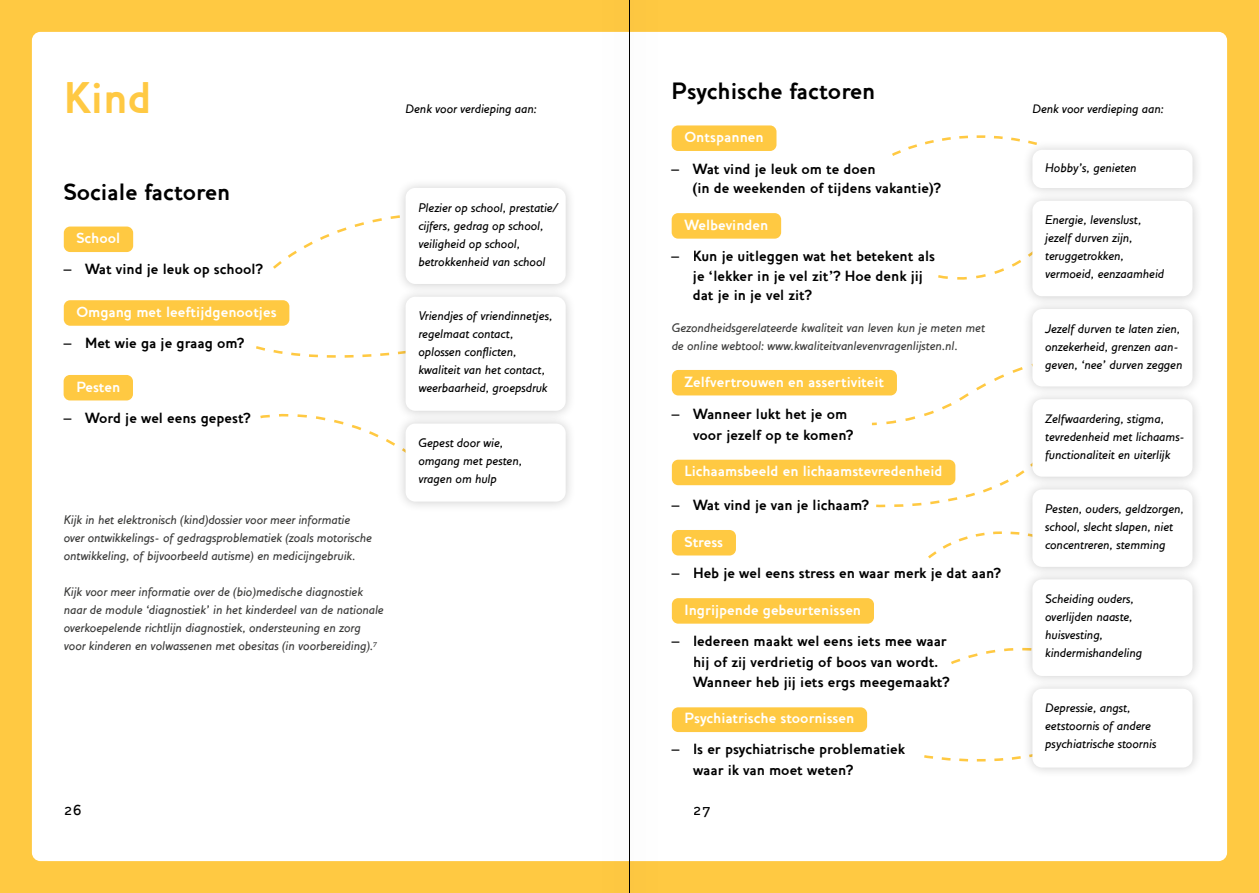
<style>
.page{position:relative;width:1259px;height:893px;background:#fff}
.page>*{position:absolute;margin:0;border:0;box-sizing:border-box;transform-origin:0 0}
.t1{font:700 45px "Houschka Alt";color:#ffc943}
.t2{font:700 24px "Houschka Alt";color:#000}
.t3{font:700 15px/20.5px "Houschka Alt";color:#000}
.t4{font:700 15px "Houschka Alt";color:#fff}
.t5{font:500 15px "Houschka Alt";color:#000}
.t6{font:italic 500 12.75px/18px "Houschka Alt";color:#000}
.t7{font:italic 500 12.75px/18px "Houschka Alt";color:#3c3c3b}
</style>
<div class="page">
<div style="left:0;top:0;width:629px;height:893px;background:#ffc942"></div>
<div style="left:630px;top:0;width:629px;height:893px;background:#ffc942"></div>
<div style="left:32px;top:32px;width:1195px;height:829px;background:#fff;border-radius:9px"></div>
<div style="left:64px;top:300px;width:225px;height:26px;background:#ffc942;border-radius:6px"></div>
<div style="left:672px;top:530px;width:64px;height:25px;background:#ffc942;border-radius:6px"></div>
<div style="left:64px;top:375px;width:69px;height:25px;background:#ffc942;border-radius:6px"></div>
<div style="left:672px;top:598px;width:202px;height:26px;background:#ffc942;border-radius:6px"></div>
<div style="left:671px;top:125px;width:105px;height:26px;background:#ffc942;border-radius:6px"></div>
<div style="left:672px;top:707px;width:195px;height:25px;background:#ffc942;border-radius:6px"></div>
<div style="left:671px;top:213px;width:110px;height:26px;background:#ffc942;border-radius:6px"></div>
<div style="left:672px;top:370px;width:225px;height:25px;background:#ffc942;border-radius:6px"></div>
<div style="left:64px;top:227px;width:69px;height:25px;background:#ffc942;border-radius:6px"></div>
<div style="left:672px;top:460px;width:283px;height:25px;background:#ffc942;border-radius:6px"></div>
<svg style="left:273px;top:215px;width:122px;height:54px"></svg>
<svg style="left:256px;top:346px;width:134px;height:12px"></svg>
<svg style="left:260px;top:413px;width:135px;height:33px"></svg>
<svg style="left:892px;top:135px;width:128px;height:21px"></svg>
<svg style="left:924px;top:755px;width:97px;height:7px"></svg>
<svg style="left:928px;top:531px;width:92px;height:28px"></svg>
<svg style="left:869px;top:367px;width:153px;height:59px"></svg>
<svg style="left:938px;top:260px;width:83px;height:20px"></svg>
<svg style="left:951px;top:648px;width:63px;height:17px"></svg>
<svg style="left:873px;top:459px;width:149px;height:49px"></svg>
<div style="left:395px;top:286px;width:181px;height:135px;background:#000;opacity:.2"></div>
<div style="left:405px;top:297px;width:161px;height:114px;background:#fff;border-radius:10px"></div>
<div style="left:395px;top:413px;width:181px;height:99px;background:#f3f3f3"></div>
<div style="left:405px;top:424px;width:161px;height:78px;background:#fff;border-radius:10px"></div>
<div style="left:395px;top:177px;width:181px;height:118px;background:#f5f4f4"></div>
<div style="left:405px;top:188px;width:161px;height:96px;background:#fff;border-radius:10px"></div>
<div style="left:1022px;top:388px;width:181px;height:99px;background:#000;opacity:.2"></div>
<div style="left:1032px;top:399px;width:160px;height:78px;background:#fff;border-radius:10px"></div>
<div style="left:1022px;top:479px;width:181px;height:98px;background:#f3f3f3"></div>
<div style="left:1032px;top:489px;width:160px;height:78px;background:#fff;border-radius:10px"></div>
<div style="left:1022px;top:568px;width:181px;height:119px;background:#f3f3f3"></div>
<div style="left:1032px;top:579px;width:160px;height:97px;background:#fff;border-radius:10px"></div>
<div style="left:1022px;top:678px;width:181px;height:100px;background:#f5f5f5"></div>
<div style="left:1032px;top:689px;width:160px;height:79px;background:#fff;border-radius:10px"></div>
<div style="left:1022px;top:298px;width:181px;height:99px;background:#f4f4f4"></div>
<div style="left:1032px;top:309px;width:160px;height:77px;background:#fff;border-radius:10px"></div>
<div style="left:1022px;top:190px;width:181px;height:117px;background:#f3f3f3"></div>
<div style="left:1032px;top:201px;width:160px;height:95px;background:#fff;border-radius:10px"></div>
<div style="left:1022px;top:139px;width:181px;height:60px;background:#f6f6f6"></div>
<div style="left:1032px;top:150px;width:160px;height:38px;background:#fff;border-radius:10px"></div>
<hr style="left:629px;top:0;width:1px;height:893px;background:#000">
<svg style="left:630px;top:31px;width:63px;height:831px"></svg>
<svg style="left:566px;top:31px;width:63px;height:831px"></svg>
<h1 class="t1" style="left:64px;top:71px;width:90px">Kind</h1>
<p class="t6" style="left:405px;top:99px;width:132px">Denk voor verdieping aan:</p>
<h2 class="t2" style="left:64px;top:178px;width:168px">Sociale factoren</h2>
<p class="t4" style="left:76px;top:229px;width:45px">School</p>
<p class="t3" style="left:64px;top:258px;width:200px">– Wat vind je leuk op school?</p>
<p class="t4" style="left:76px;top:303px;width:202px">Omgang met leeftijdgenootjes</p>
<p class="t3" style="left:64px;top:333px;width:182px">– Met wie ga je graag om?</p>
<p class="t4" style="left:76px;top:378px;width:45px">Pesten</p>
<p class="t3" style="left:64px;top:408px;width:188px">– Word je wel eens gepest?</p>
<p class="t7" style="left:64px;top:511px;width:310px">Kijk in het elektronisch (kind)dossier voor meer informatie over ontwikkelings- of gedragsproblematiek (zoals motorische ontwikkeling, of bijvoorbeeld autisme) en medicijngebruik.</p>
<p class="t7" style="left:64px;top:583px;width:321px">Kijk voor meer informatie over de (bio)medische diagnostiek naar de module ‘diagnostiek’ in het kinderdeel van de nationale overkoepelende richtlijn diagnostiek, ondersteuning en zorg voor kinderen en volwassenen met obesitas (in voorbereiding).<sup>7</sup></p>
<p class="t6" style="left:418px;top:198px;width:141px">Plezier op school, prestatie/ cijfers, gedrag op school, veiligheid op school, betrokkenheid van school</p>
<p class="t6" style="left:418px;top:307px;width:136px">Vriendjes of vriendinnetjes, regelmaat contact, oplossen conflicten, kwaliteit van het contact, weerbaarheid, groepsdruk</p>
<p class="t6" style="left:418px;top:434px;width:105px">Gepest door wie, omgang met pesten, vragen om hulp</p>
<h2 class="t2" style="left:671px;top:77px;width:205px">Psychische factoren</h2>
<p class="t4" style="left:684px;top:128px;width:81px">Ontspannen</p>
<p class="t3" style="left:693px;top:159px;width:249px;line-height:19.5px;text-indent:-21px">– Wat vind je leuk om te doen<br>(in de weekenden of tijdens vakantie)?</p>
<p class="t4" style="left:684px;top:216px;width:85px">Welbevinden</p>
<p class="t3" style="left:693px;top:246px;width:244px;line-height:19.5px;text-indent:-21px">– Kun je uitleggen wat het betekent als je ‘lekker in je vel zit’? Hoe denk jij dat je in je vel zit?</p>
<p class="t7" style="left:671px;top:319px;width:315px">Gezondheidsgerelateerde kwaliteit van leven kun je meten met de online webtool: www.kwaliteitvanlevenvragenlijsten.nl.</p>
<p class="t4" style="left:684px;top:373px;width:201px">Zelfvertrouwen en assertiviteit</p>
<p class="t3" style="left:693px;top:404px;width:162px;text-indent:-21px">– Wanneer lukt het je om voor jezelf op te komen?</p>
<p class="t4" style="left:684px;top:462px;width:259px">Lichaamsbeeld en lichaamstevredenheid</p>
<p class="t3" style="left:672px;top:495px;width:198px">– Wat vind je van je lichaam?</p>
<p class="t4" style="left:684px;top:533px;width:40px">Stress</p>
<p class="t3" style="left:672px;top:563px;width:330px">– Heb je wel eens stress en waar merk je dat aan?</p>
<p class="t4" style="left:684px;top:601px;width:178px">Ingrijpende gebeurtenissen</p>
<p class="t3" style="left:693px;top:631px;width:258px;text-indent:-21px">– Iedereen maakt wel eens iets mee waar hij of zij verdrietig of boos van wordt.<br>Wanneer heb jij iets ergs meegemaakt?</p>
<p class="t4" style="left:684px;top:709px;width:171px">Psychiatrische stoornissen</p>
<p class="t3" style="left:693px;top:739px;width:213px;text-indent:-21px">– Is er psychiatrische problematiek waar ik van moet weten?</p>
<p class="t5" style="left:64px;top:801px;width:19px">26</p>
<p class="t5" style="left:693px;top:801px;width:19px">27</p>
<p class="t6" style="left:1032px;top:99px;width:132px">Denk voor verdieping aan:</p>
<p class="t6" style="left:1045px;top:159px;width:93px">Hobby’s, genieten</p>
<p class="t6" style="left:1045px;top:211px;width:120px">Energie, levenslust, jezelf durven zijn, teruggetrokken, vermoeid, eenzaamheid</p>
<p class="t6" style="left:1045px;top:319px;width:139px">Jezelf durven te laten zien, onzekerheid, grenzen aan&shy;geven, ‘nee’ durven zeggen</p>
<p class="t6" style="left:1045px;top:409px;width:141px">Zelfwaardering, stigma, tevredenheid met lichaams&shy;functionaliteit en uiterlijk</p>
<p class="t6" style="left:1045px;top:500px;width:140px">Pesten, ouders, geldzorgen, school, slecht slapen, niet concentreren, stemming</p>
<p class="t6" style="left:1045px;top:590px;width:98px">Scheiding ouders, overlijden naaste, huisvesting, kindermishandeling</p>
<p class="t6" style="left:1045px;top:699px;width:113px">Depressie, angst, eetstoornis of andere psychiatrische stoornis</p>
</div>
